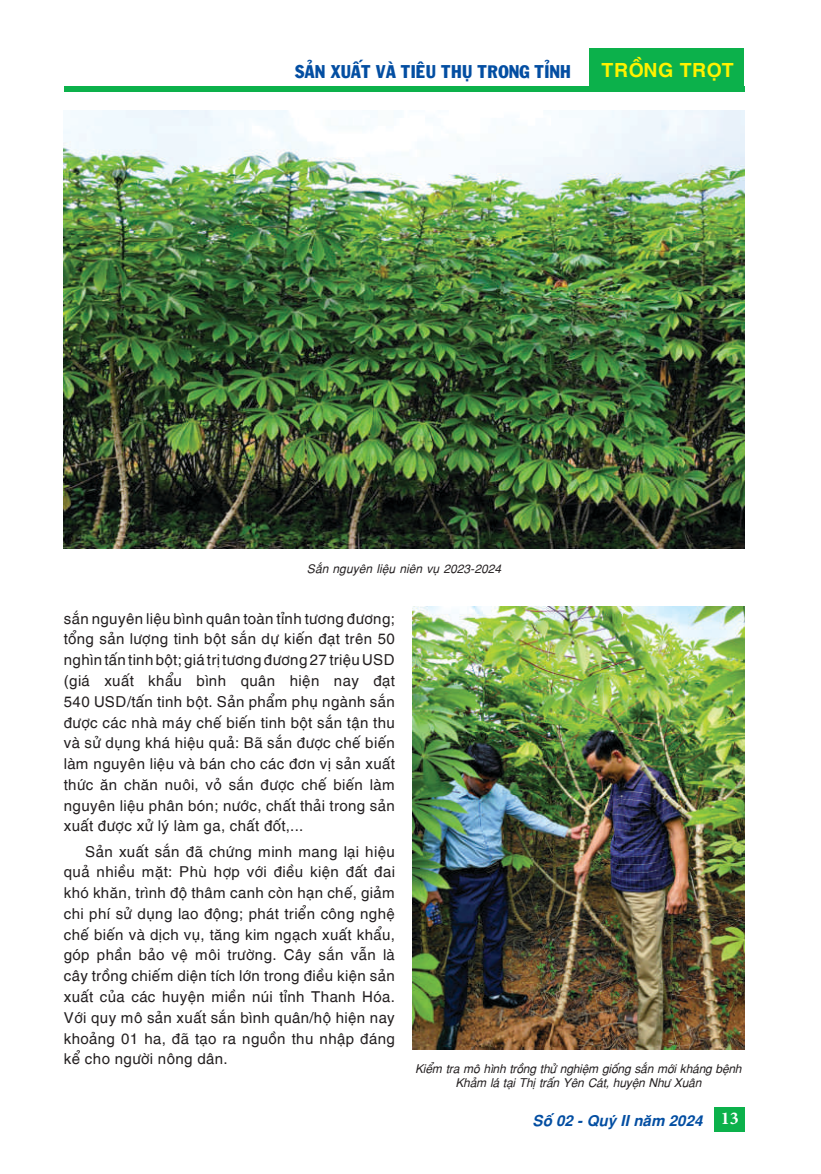
<style>
.page{position:relative;width:821px;height:1174px;background:#fff}
.page>*{position:absolute;margin:0;border:0;box-sizing:border-box;transform-origin:0 0}
.t1{font:19.5px "SVN Helvesbold";color:#fff200}
.t2{font:18px "SVN Franko";color:#034ea2}
.t3{font:15px/20.9px "SVN Helves";color:#231f20;text-align:justify}
.t4{font:15px "SVN Helvesbolditalic";color:#034ea2}
.t5{font:12px/14.4px "SVN Helvesitalic";letter-spacing:-.02em;color:#231f20;text-align:center}
.t6{font:12px "SVN Helvesitalic";color:#231f20}
.s1{font-family:"Minion Pro";font-weight:700;font-size:18px;color:#fff}
</style>
<div class="page">
<div style="left:714px;top:1107px;width:30px;height:24px;background:#0cb14b"></div>
<div style="left:64px;top:86px;width:680px;height:6px;background:#0cb14b"></div>
<div style="left:589px;top:48px;width:155px;height:43px;background:#0cb14b"></div>
<img style="left:64px;top:111px;width:680px;height:437px">
<img style="left:412px;top:606px;width:332px;height:443px">
<p class="t2" style="left:295px;top:58px;width:277px">SẢN XUẤT VÀ TIÊU THỤ TRONG TỈNH</p>
<h1 class="t1" style="left:601px;top:55px;width:134px">TRỒNG TRỌT</h1>
<p class="t6" style="left:307px;top:559px;width:196px">Sắn nguyên liệu niên vụ 2023-2024</p>
<p class="t3" style="left:64px;top:606px;width:333px">sắn nguyên liệu bình quân toàn tỉnh tương đương; tổng sản lượng tinh bột sắn dự kiến đạt trên 50 nghìn tấn tinh bột; giá trị tương đương 27 triệu USD (giá xuất khẩu bình quân hiện nay đạt 540 USD/tấn tinh bột. Sản phẩm phụ ngành sắn được các nhà máy chế biến tinh bột sắn tận thu và sử dụng khá hiệu quả: Bã sắn được chế biến làm nguyên liệu và bán cho các đơn vị sản xuất thức ăn chăn nuôi, vỏ sắn được chế biến làm nguyên liệu phân bón; nước, chất thải trong sản xuất được xử lý làm ga, chất đốt,...</p>
<p class="t3" style="left:64px;top:839px;width:333px;text-indent:21px">Sản xuất sắn đã chứng minh mang lại hiệu quả nhiều mặt: Phù hợp với điều kiện đất đai khó khăn, trình độ thâm canh còn hạn chế, giảm chi phí sử dụng lao động; phát triển công nghệ chế biến và dịch vụ, tăng kim ngạch xuất khẩu, góp phần bảo vệ môi trường. Cây sắn vẫn là cây trồng chiếm diện tích lớn trong điều kiện sản xuất của các huyện miền núi tỉnh Thanh Hóa.<br>Với quy mô sản xuất sắn bình quân/hộ hiện nay khoảng 01 ha, đã tạo ra nguồn thu nhập đáng kể cho người nông dân.</p>
<p class="t5" style="left:415px;top:1060px;width:328px">Kiểm tra mô hình trồng thử nghiệm giống sắn mới kháng bệnh<br>Khảm lá tại Thị trấn Yên Cát, huyện Như Xuân</p>
<p class="t4" style="left:532px;top:1108px;width:208px">Số 02 - Quý II năm 2024 <span class="s1">13</span></p>
</div>
